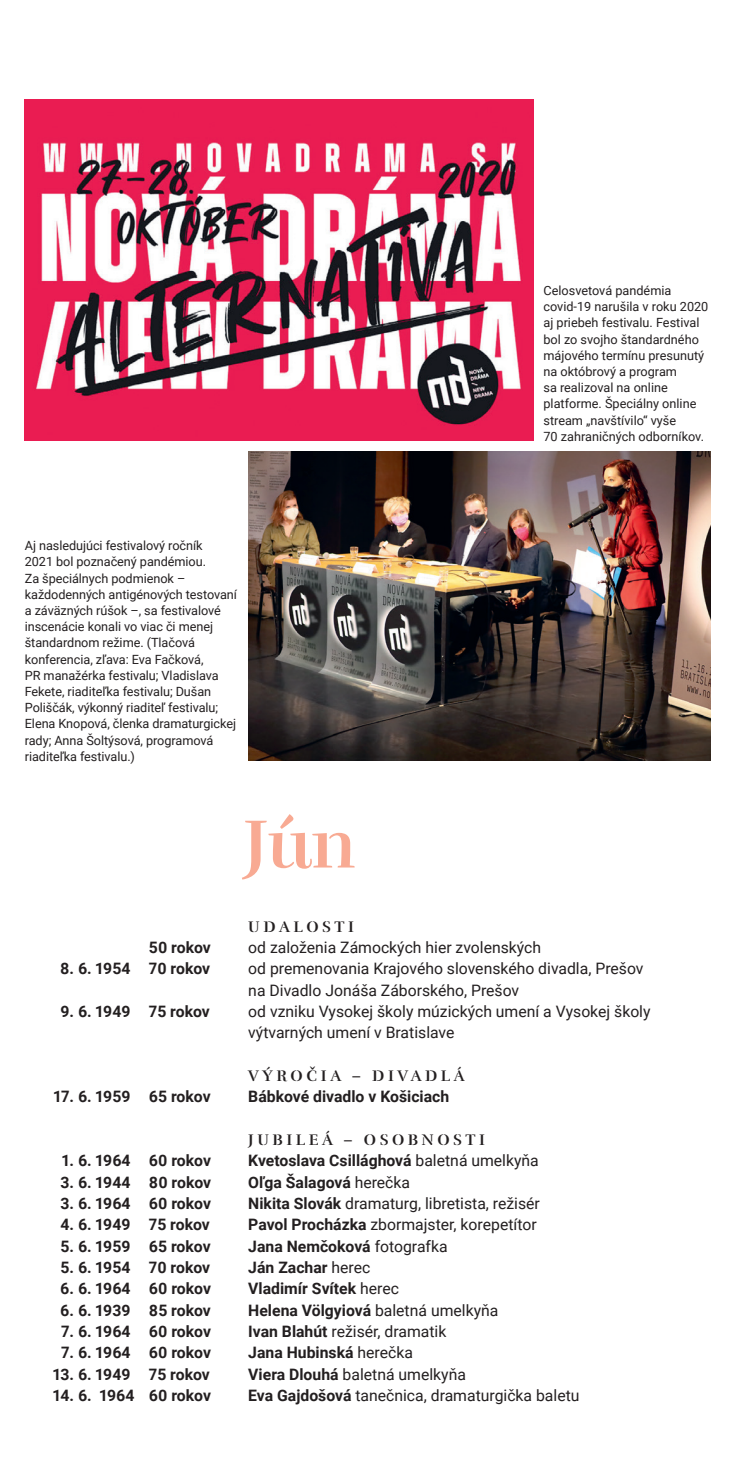
<style>
.page{position:relative;width:735px;height:1474px;background:#fff}
.page>*{position:absolute;margin:0;border:0;box-sizing:border-box;transform-origin:0 0}
.t1{font:70px "Rufina Stencil Alt 02 Bold CE";color:#f8aa93}
.t2{font:700 15.75px "Roboto";color:#231f20}
.t3{font:15.75px/21.3px "Roboto";color:#231f20}
.t4{font:15.75px "Rufina Stencil Alt 02 Bold CE";letter-spacing:.225em;color:#231f20}
.t5{font:12.6px/16.3px "Roboto";letter-spacing:-.005em;color:#231f20}
.s1{font-weight:400}
.s2{font-weight:700}
</style>
<div class="page">
<img style="left:25px;top:99px;width:508px;height:342px">
<img style="left:248px;top:451px;width:461px;height:309px">
<p class="t5" style="left:25px;top:537px;width:213px">Aj nasledujúci festivalový ročník<br>2021 bol poznačený pandémiou.<br>Za špeciálnych podmienok – každodenných antigénových testovaní a záväzných rúšok –, sa festivalové inscenácie konali vo viac či menej štandardnom režime. (Tlačová konferencia, zľava: Eva Fačková,<br>PR manažérka festivalu; Vladislava Fekete, riaditeľka festivalu; Dušan Poliščák, výkonný riaditeľ festivalu; Elena Knopová, členka dramaturgickej rady; Anna Šoltýsová, programová riaditeľka festivalu.)</p>
<h1 class="t1" style="left:243px;top:797px;width:114px">Jún</h1>
<p class="t4" style="left:248px;top:915px;width:107px">UDALOSTI</p>
<p class="t5" style="left:543px;top:282px;width:166px">Celosvetová pandémia covid-19 narušila v roku 2020 aj priebeh festivalu. Festival bol zo svojho štandardného májového termínu presunutý na októbrový a program<br>sa realizoval na online platforme. Špeciálny online stream „navštívilo“ vyše<br>70 zahraničných odborníkov.</p>
<p class="t2" style="left:149px;top:936px;width:63px">50 rokov</p>
<p class="t3" style="left:248px;top:936px;width:294px">od založenia Zámockých hier zvolenských</p>
<p class="t2" style="left:60px;top:957px;width:151px">8. 6. 1954 70 rokov</p>
<p class="t3" style="left:248px;top:957px;width:396px">od premenovania Krajového slovenského divadla, Prešov na Divadlo Jonáša Záborského, Prešov</p>
<p class="t2" style="left:60px;top:1000px;width:151px">9. 6. 1949 75 rokov</p>
<p class="t3" style="left:248px;top:1000px;width:403px">od vzniku Vysokej školy múzických umení a Vysokej školy výtvarných umení v Bratislave</p>
<p class="t4" style="left:248px;top:1065px;width:218px">VÝROČIA – DIVADLÁ</p>
<p class="t2" style="left:54px;top:1085px;width:158px">17. 6. 1959 65 rokov</p>
<p class="t2" style="left:248px;top:1085px;width:202px">Bábkové divadlo v Košiciach</p>
<p class="t4" style="left:248px;top:1129px;width:238px">JUBILEÁ – OSOBNOSTI</p>
<p class="t2" style="left:62px;top:1149px;width:150px">1. 6. 1964 60 rokov</p>
<p class="t2" style="left:248px;top:1149px;width:292px">Kvetoslava Csillághová <span class="s1">baletná umelkyňa</span></p>
<p class="t2" style="left:60px;top:1170px;width:152px">3. 6. 1944 80 rokov</p>
<p class="t2" style="left:248px;top:1170px;width:163px">Oľga Šalagová <span class="s1">herečka</span></p>
<p class="t2" style="left:60px;top:1192px;width:152px">3. 6. 1964 60 rokov</p>
<p class="t3" style="left:248px;top:1192px;width:293px"><span class="s2">Nikita Slovák</span> dramaturg, libretista, režisér</p>
<p class="t2" style="left:60px;top:1213px;width:151px">4. 6. 1949 75 rokov</p>
<p class="t3" style="left:248px;top:1213px;width:290px"><span class="s2">Pavol Procházka</span> zbormajster, korepetítor</p>
<p class="t2" style="left:60px;top:1234px;width:152px">5. 6. 1959 65 rokov</p>
<p class="t2" style="left:248px;top:1234px;width:201px">Jana Nemčoková <span class="s1">fotografka</span></p>
<p class="t2" style="left:60px;top:1256px;width:151px">5. 6. 1954 70 rokov</p>
<p class="t2" style="left:248px;top:1256px;width:123px">Ján Zachar <span class="s1">herec</span></p>
<p class="t2" style="left:60px;top:1277px;width:152px">6. 6. 1964 60 rokov</p>
<p class="t2" style="left:248px;top:1277px;width:152px">Vladimír Svítek <span class="s1">herec</span></p>
<p class="t2" style="left:60px;top:1298px;width:152px">6. 6. 1939 85 rokov</p>
<p class="t2" style="left:248px;top:1298px;width:251px">Helena Völgyiová <span class="s1">baletná umelkyňa</span></p>
<p class="t2" style="left:61px;top:1320px;width:151px">7. 6. 1964 60 rokov</p>
<p class="t3" style="left:248px;top:1319px;width:199px"><span class="s2">Ivan Blahút</span> režisér, dramatik</p>
<p class="t2" style="left:61px;top:1341px;width:151px">7. 6. 1964 60 rokov</p>
<p class="t2" style="left:248px;top:1341px;width:166px">Jana Hubinská <span class="s1">herečka</span></p>
<p class="t2" style="left:53px;top:1362px;width:158px">13. 6. 1949 75 rokov</p>
<p class="t3" style="left:248px;top:1362px;width:219px"><span class="s2">Viera Dlouhá</span> baletná umelkyňa</p>
<p class="t2" style="left:53px;top:1384px;width:159px">14. 6. 1964 60 rokov</p>
<p class="t3" style="left:248px;top:1383px;width:332px"><span class="s2">Eva Gajdošová</span> tanečnica, dramaturgička baletu</p>
</div>
